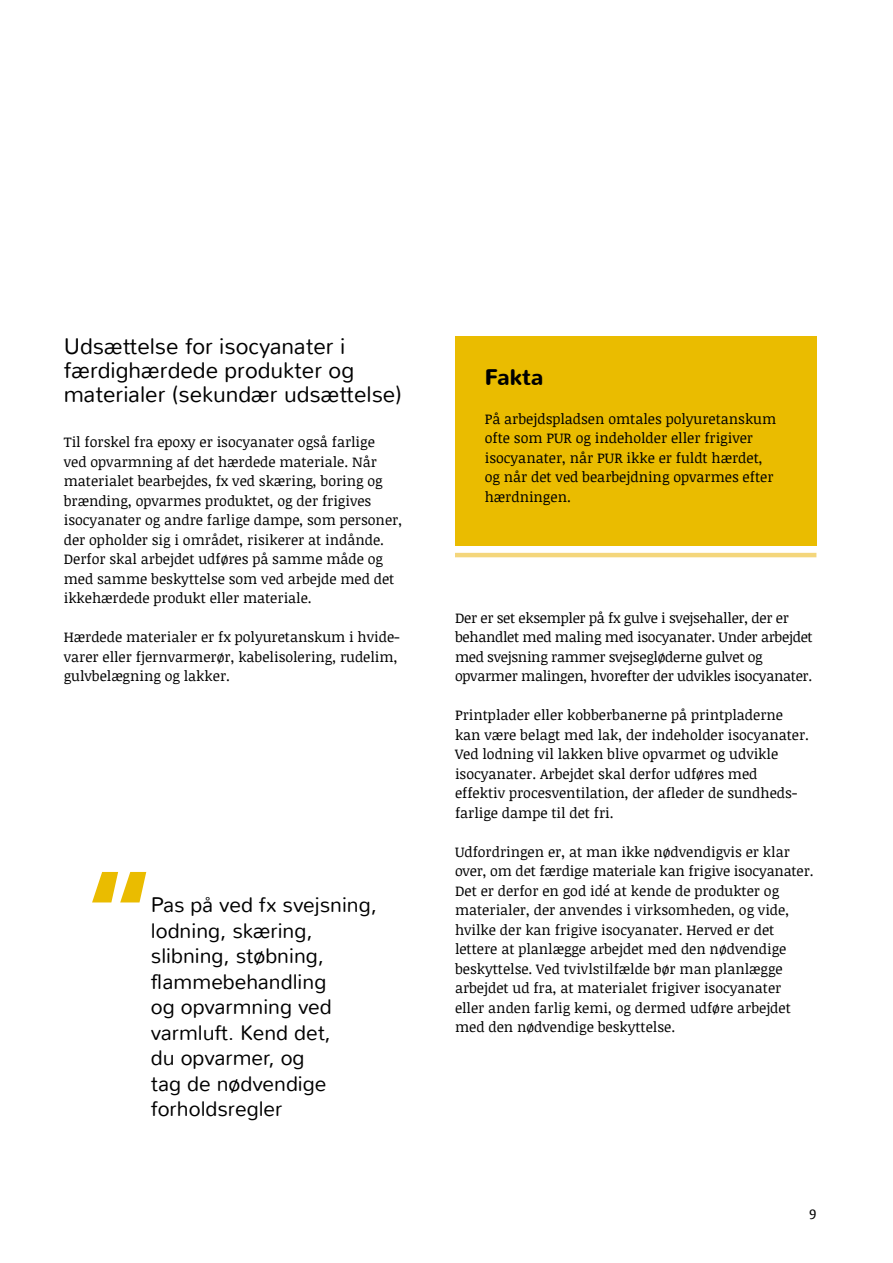
<style>
.page{position:relative;width:893px;height:1263px;background:#fff}
.page>*{position:absolute;margin:0;border:0;box-sizing:border-box;transform-origin:0 0}
.t1{font:700 120px "Nunito";color:#eabc00}
.t2{font:300 22.5px/24px "Nunito";color:#000}
.t3{font:700 22.5px "Nunito";color:#000}
.t4{font:300 21px/25.5px "Nunito";color:#000}
.t5{font:14.25px/19.5px "Noticia Text";color:#000}
.t6{font:14.25px/19.5px "Noticia Text";letter-spacing:-.02em;color:#000}
</style>
<div class="page">
<div style="left:455px;top:336px;width:361px;height:209px;background:#eabc00"></div>
<hr style="left:455px;top:553px;width:361px;height:4px;background:#f4d67c">
<h2 class="t2" style="left:64px;top:334px;width:340px">Udsættelse for isocyanater i færdighærdede produkter og materialer (sekundær udsættelse)</h2>
<p class="t5" style="left:64px;top:432px;width:340px">Til forskel fra epoxy er isocyanater også farlige<br>ved opvarmning af det hærdede materiale. Når materialet bearbejdes, fx ved skæring, boring og brænding, opvarmes produktet, og der frigives isocyanater og andre farlige dampe, som personer, der opholder sig i området, risikerer at indånde.<br>Derfor skal arbejdet udføres på samme måde og med samme beskyttelse som ved arbejde med det ikkehærdede produkt eller materiale.</p>
<p class="t5" style="left:64px;top:627px;width:338px">Hærdede materialer er fx polyuretanskum i hvide&shy;varer eller fjernvarmerør, kabelisolering, rudelim, gulvbelægning og lakker.</p>
<h1 class="t1" style="left:85px;top:836px;width:70px">“</h1>
<h3 class="t4" style="left:151px;top:893px;width:228px">Pas på ved fx svejsning, lodning, skæring, slibning, støbning, flammebehandling<br>og opvarmning ved varmluft. Kend det,<br>du opvarmer, og<br>tag de nødvendige forholdsregler</h3>
<h2 class="t3" style="left:485px;top:362px;width:60px">Fakta</h2>
<p class="t5" style="left:485px;top:409px;width:293px">På arbejdspladsen omtales polyuretanskum ofte som PUR og indeholder eller frigiver isocyanater, når PUR ikke er fuldt hærdet, og når det ved bearbejdning opvarmes efter hærdningen.</p>
<p class="t6" style="left:455px;top:607px;width:359px">Der er set eksempler på fx gulve i svejsehaller, der er behandlet med maling med isocyanater. Under arbejdet med svejsning rammer svejsegløderne gulvet og opvarmer malingen, hvorefter der udvikles isocyanater.</p>
<p class="t5" style="left:455px;top:705px;width:356px">Printplader eller kobberbanerne på printpladerne kan være belagt med lak, der indeholder isocyanater.<br>Ved lodning vil lakken blive opvarmet og udvikle isocyanater. Arbejdet skal derfor udføres med effektiv procesventilation, der afleder de sundheds&shy;farlige dampe til det fri.</p>
<p class="t5" style="left:455px;top:841px;width:360px">Udfordringen er, at man ikke nødvendigvis er klar over, om det færdige materiale kan frigive isocyanater.<br>Det er derfor en god idé at kende de produkter og materialer, der anvendes i virksomheden, og vide, hvilke der kan frigive isocyanater. Herved er det lettere at planlægge arbejdet med den nødvendige beskyttelse. Ved tvivlstilfælde bør man planlægge arbejdet ud fra, at materialet frigiver isocyanater eller anden farlig kemi, og dermed udføre arbejdet med den nødvendige beskyttelse.</p>
<p class="t5" style="left:809px;top:1203px;width:9px">9</p>
</div>
